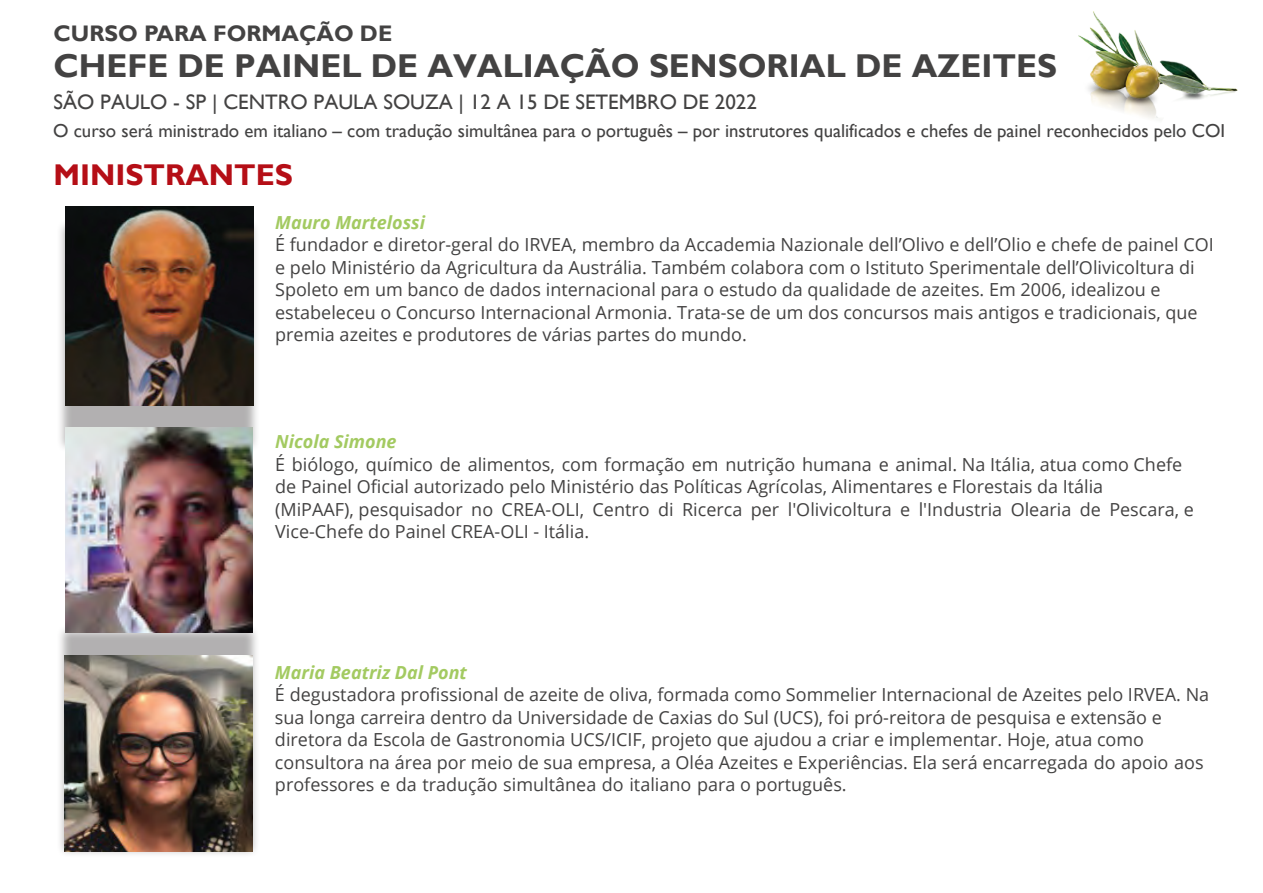
<style>
.page{position:relative;width:1263px;height:893px;background:#fff}
.page>*{position:absolute;margin:0;border:0;box-sizing:border-box;transform-origin:0 0}
.t1{font:700 33px "Gill Sans";color:#434242}
.t2{font:700 30px "Gill Sans";color:#b50e16}
.t3{font:700 22.5px "Gill Sans";color:#434242}
.t4{font:21px "Gill Sans";color:#434242}
.t5{font:18.75px "Gill Sans";color:#434242}
.t6{font:18px/22.5px "Open Sans";color:#434242}
.t7{font:italic 700 18px "Open Sans";color:#a3ca61}
</style>
<div class="page">
<div style="left:56px;top:219px;width:204px;height:234px;background:#231f20;opacity:.35"></div>
<img style="left:65px;top:207px;width:189px;height:199px">
<div style="left:56px;top:624px;width:204px;height:233px;background:#231f20;opacity:.35"></div>
<img style="left:64px;top:655px;width:189px;height:196px">
<img style="left:65px;top:428px;width:188px;height:204px">
<img style="left:1078px;top:12px;width:160px;height:107px">
<p class="t3" style="left:54px;top:20px;width:340px">CURSO PARA FORMAÇÃO DE</p>
<h1 class="t1" style="left:54px;top:46px;width:1005px">CHEFE DE PAINEL DE AVALIAÇÃO SENSORIAL DE AZEITES</h1>
<p class="t4" style="left:54px;top:90px;width:705px">SÃO PAULO - SP | CENTRO PAULA SOUZA | 12 A 15 DE SETEMBRO DE 2022</p>
<p class="t5" style="left:53px;top:119px;width:1173px">O curso será ministrado em italiano – com tradução simultânea para o português – por instrutores qualificados e chefes de painel reconhecidos pelo COI</p>
<h2 class="t2" style="left:54px;top:157px;width:31px">ITALIANA</h2>
<p class="t7" style="left:275px;top:210px;width:151px">Mauro Martelossi</p>
<p class="t6" style="left:275px;top:233px;width:940px">É fundador e diretor-geral do IRVEA, membro da Accademia Nazionale dell’Olivo e dell’Olio e chefe de painel COI e pelo Ministério da Agricultura da Austrália. Também colabora com o Istituto Sperimentale dell’Olivicoltura di Spoleto em um banco de dados internacional para o estudo da qualidade de azeites. Em 2006, idealizou e estabeleceu o Concurso Internacional Armonia. Trata-se de um dos concursos mais antigos e tradicionais, que premia azeites e produtores de várias partes do mundo.</p>
<p class="t7" style="left:275px;top:429px;width:123px">Nicola Simone</p>
<p class="t6" style="left:275px;top:453px;width:920px">É biólogo, químico de alimentos, com formação em nutrição humana e animal. Na Itália, atua como Chefe de Painel Oficial autorizado pelo Ministério das Políticas Agrícolas, Alimentares e Florestais da Itália<br>(MiPAAF), pesquisador no CREA-OLI, Centro di Ricerca per l'Olivicoltura e l'Industria Olearia de Pescara, e Vice-Chefe do Painel CREA-OLI - Itália.</p>
<p class="t7" style="left:275px;top:659px;width:194px">Maria Beatriz Dal Pont</p>
<p class="t6" style="left:275px;top:683px;width:936px">É degustadora profissional de azeite de oliva, formada como Sommelier Internacional de Azeites pelo IRVEA. Na sua longa carreira dentro da Universidade de Caxias do Sul (UCS), foi pró-reitora de pesquisa e extensão e diretora da Escola de Gastronomia UCS/ICIF, projeto que ajudou a criar e implementar. Hoje, atua como consultora na área por meio de sua empresa, a Oléa Azeites e Experiências. Ela será encarregada do apoio aos professores e da tradução simultânea do italiano para o português.</p>
</div>
